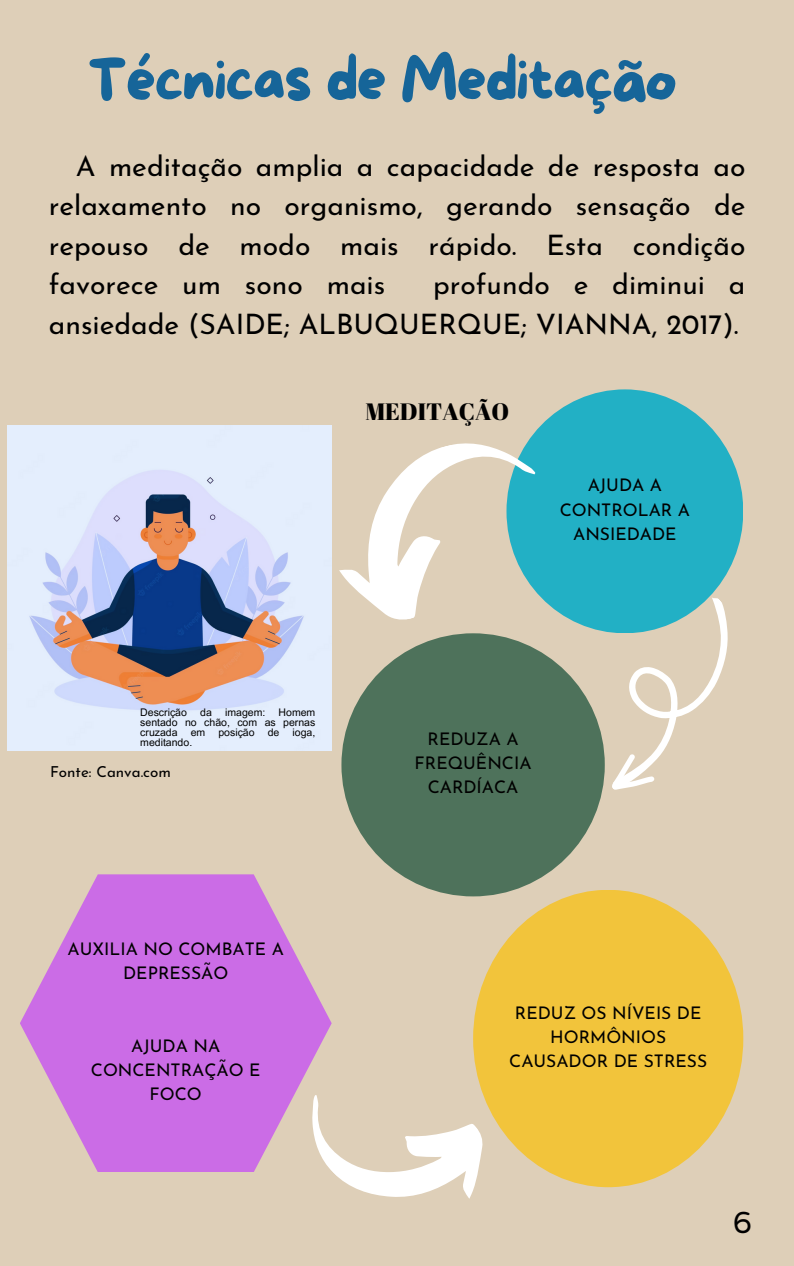
<style>
.page{position:relative;width:794px;height:1266px;background:#fff}
.page>*{position:absolute;margin:0;border:0;box-sizing:border-box;transform-origin:0 0}
.t1{font:60.07px "More Sugar";letter-spacing:-.035em;color:#166599}
.t2{font:30.6px "Varela Round";color:#000}
.t3{font:28.2px/39.4px "Josefin Sans";color:#000;text-align:justify}
.t4{font:23.62px "Abril Fatface";color:#000}
.t5{font:17.4px/24.2px "Josefin Sans";color:#000;text-align:center}
.t6{font:15.15px "Josefin Sans";color:#000}
.t7{font:10.5px/10.1px "Arial MT Pro";color:#000;text-align:justify}
</style>
<div class="page">
<div style="left:0;top:0;width:793px;height:1266px;background:#decfb8"></div>
<div style="left:506px;top:389px;width:237px;height:244px;background:#22b0c5;border-radius:50%"></div>
<div style="left:341px;top:633px;width:263px;height:263px;background:#4e725b;border-radius:50%"></div>
<div style="left:473px;top:890px;width:270px;height:297px;background:#f2c43b;border-radius:50%"></div>
<svg style="left:20px;top:874px;width:311px;height:298px;fill:#cb6ce6"></svg>
<svg style="left:339px;top:426px;width:223px;height:194px"></svg>
<svg style="left:564px;top:594px;width:164px;height:200px"></svg>
<svg style="left:604px;top:753px;width:52px;height:41px"></svg>
<svg style="left:285px;top:1029px;width:223px;height:170px"></svg>
<img style="left:7px;top:426px;width:325px;height:324px">
<p class="t1" style="left:87px;top:47px;width:590px">Técnicas de Meditação</p>
<p class="t3" style="left:49px;top:149px;width:697px;text-indent:27px">A meditação amplia a capacidade de resposta ao relaxamento no organismo, gerando sensação de repouso de modo mais rápido. Esta condição favorece um sono mais</p>
<p class="t3" style="left:49px;top:267px;width:697px;text-align:right">profundo e diminui a<br>ansiedade (SAIDE; ALBUQUERQUE; VIANNA, 2017).</p>
<p class="t4" style="left:365px;top:395px;width:145px">MEDITAÇÃO</p>
<p class="t5" style="left:559px;top:475px;width:132px">AJUDA A<br>CONTROLAR A<br>ANSIEDADE</p>
<p class="t7" style="left:140px;top:708px;width:176px;text-indent:138px">Homem sentado no chão, com as pernas cruzada em posição de ioga, meditando.</p>
<p class="t7" style="left:140px;top:708px;width:48px">Descrição</p>
<p class="t7" style="left:200px;top:708px;width:13px">da</p>
<p class="t7" style="left:225px;top:708px;width:42px">imagem:</p>
<p class="t6" style="left:50px;top:766px;width:122px">Fonte: Canva.com</p>
<p class="t5" style="left:68px;top:938px;width:218px">AUXILIA NO COMBATE A<br>DEPRESSÃO</p>
<p class="t5" style="left:91px;top:1035px;width:171px">AJUDA NA<br>CONCENTRAÇÃO E<br>FOCO</p>
<p class="t5" style="left:414px;top:728px;width:118px">REDUZA A<br>FREQUÊNCIA<br>CARDÍACA</p>
<p class="t5" style="left:509px;top:1002px;width:199px">REDUZ OS NÍVEIS DE<br>HORMÔNIOS<br>CAUSADOR DE STRESS</p>
<p class="t2" style="left:732px;top:1204px;width:21px">6</p>
</div>
